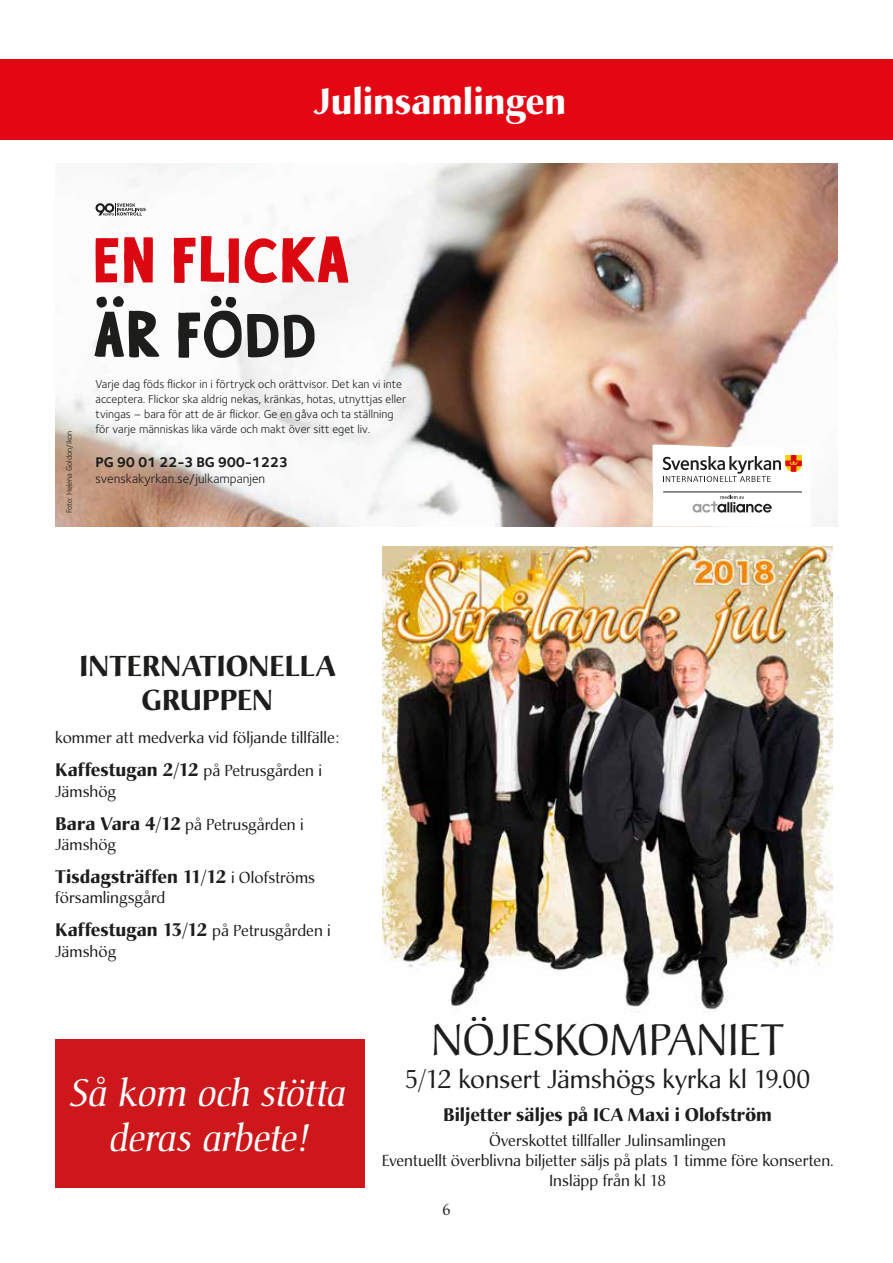
<style>
.page{position:relative;width:893px;height:1263px;background:#fff}
.page>*{position:absolute;margin:0;border:0;box-sizing:border-box;transform-origin:0 0}
.t1{font:500 65.4px "Plakat";color:#db0812}
.t2{font:500 65.4px "Plakat";color:#1d1d1b}
.t3{font:43.5px "Christiana";letter-spacing:-.015em;color:#1d1d1b}
.t4{font:italic 37.65px/45.2px "Christiana";letter-spacing:-.015em;color:#fff;text-align:center}
.t5{font:700 36px "Christiana";letter-spacing:-.005em;color:#fff}
.t6{font:700 28.5px/34.2px "Christiana";letter-spacing:-.01em;color:#1d1d1b;text-align:center}
.t7{font:25.5px "Christiana";letter-spacing:-.005em;color:#1d1d1b}
.t8{font:700 18px "Christiana";color:#1d1d1b}
.t9{font:15.75px/20.2px "Christiana";letter-spacing:.005em;color:#1d1d1b}
.t10{font:700 14.55px "Foundry Sterling OT2";letter-spacing:-.02em;color:#1d1d1b}
.t11{font:13.2px "Foundry Sterling OT2";color:#1d1d1b}
.t12{font:11.85px/15.1px "Foundry Sterling OT2";color:#1d1d1b}
.t13{font:7.95px "Foundry Sterling OT2";color:#1d1d1b}
.s1{font-weight:400;font-size:15.75px}
.s2{font-weight:700;font-size:18px}
</style>
<div class="page">
<div style="left:0;top:60px;width:893px;height:80px;background:#e30613"></div>
<img style="left:382px;top:547px;width:451px;height:465px">
<div style="left:55px;top:1040px;width:309px;height:148px;background:#cd171a"></div>
<img style="left:55px;top:164px;width:783px;height:362px">
<svg style="left:652px;top:445px;width:160px;height:82px"></svg>
<hr style="left:663px;top:492px;width:139px;height:1px;background:#1d1d1b">
<svg style="left:96px;top:203px;width:50px;height:13px"></svg>
<h3 class="t5" style="left:314px;top:78px;width:254px">Julinsamlingen</h3>
<p class="t13" style="left:64px;top:513px;width:84px;rotate:-90deg">Foto: Helena Goldon/Ikon</p>
<h1 class="t1" style="left:93px;top:216px;width:259px">EN FLICKA</h1>
<h1 class="t2" style="left:93px;top:291px;width:226px">ÄR FÖDD</h1>
<p class="t12" style="left:96px;top:375px;width:312px">Varje dag föds flickor in i förtryck och orättvisor. Det kan vi inte acceptera. Flickor ska aldrig nekas, kränkas, hotas, utnyttjas eller tvingas – bara för att de är flickor. Ge en gåva och ta ställning för varje människas lika värde och makt över sitt eget liv.</p>
<p class="t10" style="left:96px;top:451px;width:194px">PG 90 01 22-3 BG 900-1223</p>
<p class="t11" style="left:96px;top:469px;width:171px">svenskakyrkan.se/julkampanjen</p>
<h3 class="t6" style="left:79px;top:649px;width:258px">INTERNATIONELLA<br>GRUPPEN</h3>
<h3 class="t9" style="left:55px;top:728px;width:285px">kommer att medverka vid följande tillfälle:</h3>
<h3 class="t8" style="left:55px;top:759px;width:268px">Kaffestugan 2/12 <span class="s1">på Petrusgården i</span></h3>
<h3 class="t9" style="left:55px;top:775px;width:250px;line-height:33px">Jämshög<br><span class="s2">Bara Vara 4/12</span> på Petrusgården i</h3>
<h3 class="t9" style="left:55px;top:834px;width:62px">Jämshög</h3>
<h3 class="t8" style="left:55px;top:865px;width:261px">Tisdagsträffen 11/12 <span class="s1">i Olofströms</span></h3>
<h3 class="t9" style="left:55px;top:888px;width:112px">församlingsgård</h3>
<h3 class="t8" style="left:55px;top:918px;width:277px">Kaffestugan 13/12 <span class="s1">på Petrusgården i</span></h3>
<h3 class="t9" style="left:55px;top:941px;width:62px">Jämshög</h3>
<h3 class="t4" style="left:72px;top:1070px;width:278px">Så kom och stötta deras arbete!</h3>
<h2 class="t3" style="left:431px;top:1013px;width:354px">NÖJESKOMPANIET</h2>
<h3 class="t7" style="left:405px;top:1064px;width:407px">5/12 konsert Jämshögs kyrka kl 19.00</h3>
<h3 class="t8" style="left:443px;top:1104px;width:331px">Biljetter säljes på ICA Maxi i Olofström</h3>
<h3 class="t9" style="left:382px;top:1130px;width:453px;text-align:center">Överskottet tillfaller Julinsamlingen<br>Eventuellt överblivna biljetter säljs på plats 1 timme före konserten.<br>Insläpp från kl 18</h3>
<h3 class="t9" style="left:442px;top:1199px;width:10px">6</h3>
</div>
